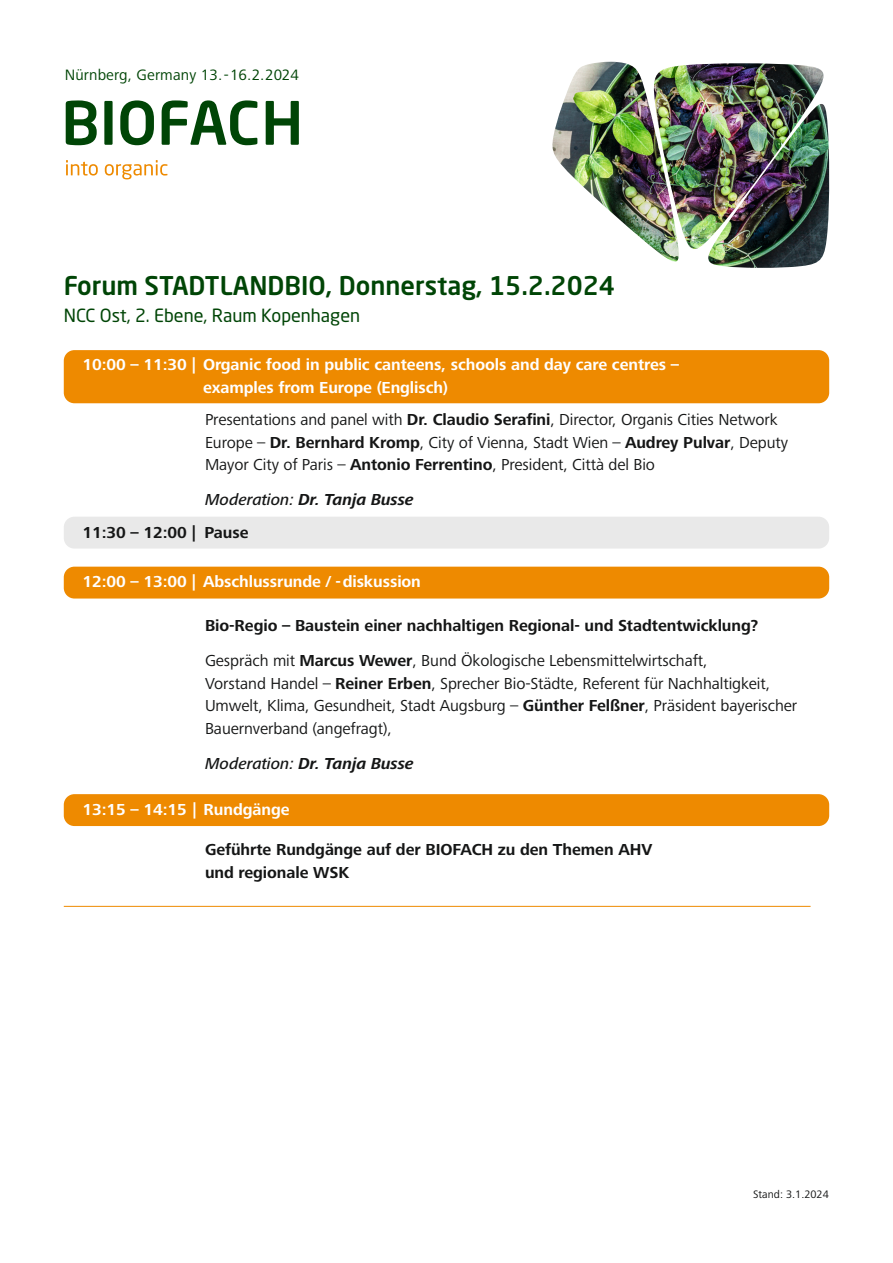
<style>
.page{position:relative;width:893px;height:1263px;background:#fff}
.page>*{position:absolute;margin:0;border:0;box-sizing:border-box;transform-origin:0 0}
.NM_As_BFjapan_Service_7_5p{font:500 25.5px "Neo Sans Pro";color:#004506}
.NM_As_BFjapan_Service_7_5p-2{font:18px "Neo Sans Pro";color:#004506}
.NM_As_BFjapan_Service_7_5p-3{font:16.5px/22.5px "Frutiger Next LTW1 G";letter-spacing:-.005em;color:#151616}
.NM_As_BFjapan_Service_7_5p-4{font:700 16.5px/22.5px "Frutiger Next LTW1 G";letter-spacing:-.005em;color:#fff}
.NM_As_BFjapan_Service_7_5p-5{font:700 16.5px/22.5px "Frutiger Next LTW1 G";letter-spacing:-.005em;color:#151616}
.NM_As_BFjapan_Service_7_5p-6{font:italic 700 16.5px "Frutiger Next LTW1 G";letter-spacing:-.005em;color:#151616}
.NM_As_BFjapan_Titel_Datum_32p{font:15.6px "Frutiger Next LTW1 G";letter-spacing:.01em;color:#004506}
.NM_As_BFjapan_Service_7_5p-7{font:11.25px "Frutiger Next LTW1 G";color:#151616}
.s1{font-weight:700}
.s2{font-weight:500}
</style>
<div class="page">
<img style="left:552px;top:62px;width:278px;height:206px">
<div style="left:64px;top:567px;width:765px;height:31px;background:#ee8a00;border-radius:11px"></div>
<div style="left:64px;top:794px;width:765px;height:32px;background:#ee8a00;border-radius:11px"></div>
<div style="left:64px;top:517px;width:765px;height:32px;background:#e9e9e9;border-radius:11px"></div>
<div style="left:64px;top:350px;width:765px;height:53px;background:#ee8a00;border-radius:11px"></div>
<hr style="left:64px;top:906px;width:135px;height:1px;background:#ee8a00">
<hr style="left:199px;top:906px;width:612px;height:1px;background:#ee8a00">
<svg style="left:66px;top:100px;width:31px;height:45px"></svg>
<div style="left:104px;top:101px;width:9px;height:44px;background:#004506"></div>
<svg style="left:120px;top:100px;width:34px;height:45px"></svg>
<svg style="left:162px;top:100px;width:95px;height:45px"></svg>
<svg style="left:266px;top:101px;width:33px;height:44px"></svg>
<svg style="left:66px;top:160px;width:101px;height:19px"></svg>
<p class="NM_As_BFjapan_Titel_Datum_32p" style="left:65px;top:66px;width:236px">Nürnberg, Germany 13.-16.2.2024</p>
<p class="NM_As_BFjapan_Service_7_5p" style="left:64px;top:269px;width:553px">Forum STADTLANDBIO, Donnerstag, 15.2.2024</p>
<p class="NM_As_BFjapan_Service_7_5p-2" style="left:64px;top:304px;width:298px">NCC Ost, 2. Ebene, Raum Kopenhagen</p>
<p class="NM_As_BFjapan_Service_7_5p-4" style="left:203px;top:354px;width:478px;text-indent:-120px">10:00 – 11:30 | Organic food in public canteens, schools and day care centres – examples from Europe (Englisch)</p>
<p class="NM_As_BFjapan_Service_7_5p-3" style="left:205px;top:409px;width:585px">Presentations and panel with <span class="s1">Dr. Claudio Serafini</span>, Director, Organis Cities Network<br>Europe – <span class="s1">Dr. Bernhard Kromp</span>, City of Vienna, Stadt Wien – <span class="s1">Audrey Pulvar</span>, Deputy<br>Mayor City of Paris – <span class="s1">Antonio Ferrentino</span>, President, Città del Bio</p>
<p class="NM_As_BFjapan_Service_7_5p-6" style="left:205px;top:490px;width:210px"><span class="s2">Moderation:</span> Dr. Tanja Busse</p>
<p class="NM_As_BFjapan_Service_7_5p-5" style="left:83px;top:521px;width:167px">11:30 – 12:00 | Pause</p>
<p class="NM_As_BFjapan_Service_7_5p-4" style="left:83px;top:571px;width:340px">12:00 – 13:00 | Abschlussrunde / -diskussion</p>
<p class="NM_As_BFjapan_Service_7_5p-5" style="left:205px;top:615px;width:555px">Bio-Regio – Baustein einer nachhaltigen Regional- und Stadtentwicklung?</p>
<p class="NM_As_BFjapan_Service_7_5p-3" style="left:205px;top:650px;width:594px">Gespräch mit <span class="s1">Marcus Wewer</span>, Bund Ökologische Lebensmittelwirtschaft,<br>Vorstand Handel – <span class="s1">Reiner Erben</span>, Sprecher Bio-Städte, Referent für Nachhaltigkeit, Umwelt, Klima, Gesundheit, Stadt Augsburg – <span class="s1">Günther Felßner</span>, Präsident bayerischer Bauernverband (angefragt),</p>
<p class="NM_As_BFjapan_Service_7_5p-6" style="left:205px;top:754px;width:210px"><span class="s2">Moderation:</span> Dr. Tanja Busse</p>
<p class="NM_As_BFjapan_Service_7_5p-4" style="left:83px;top:799px;width:209px">13:15 – 14:15 | Rundgänge</p>
<p class="NM_As_BFjapan_Service_7_5p-5" style="left:205px;top:839px;width:449px">Geführte Rundgänge auf der BIOFACH zu den Themen AHV und regionale WSK</p>
<p class="NM_As_BFjapan_Service_7_5p-7" style="left:753px;top:1188px;width:77px">Stand: 3.1.2024</p>
</div>
